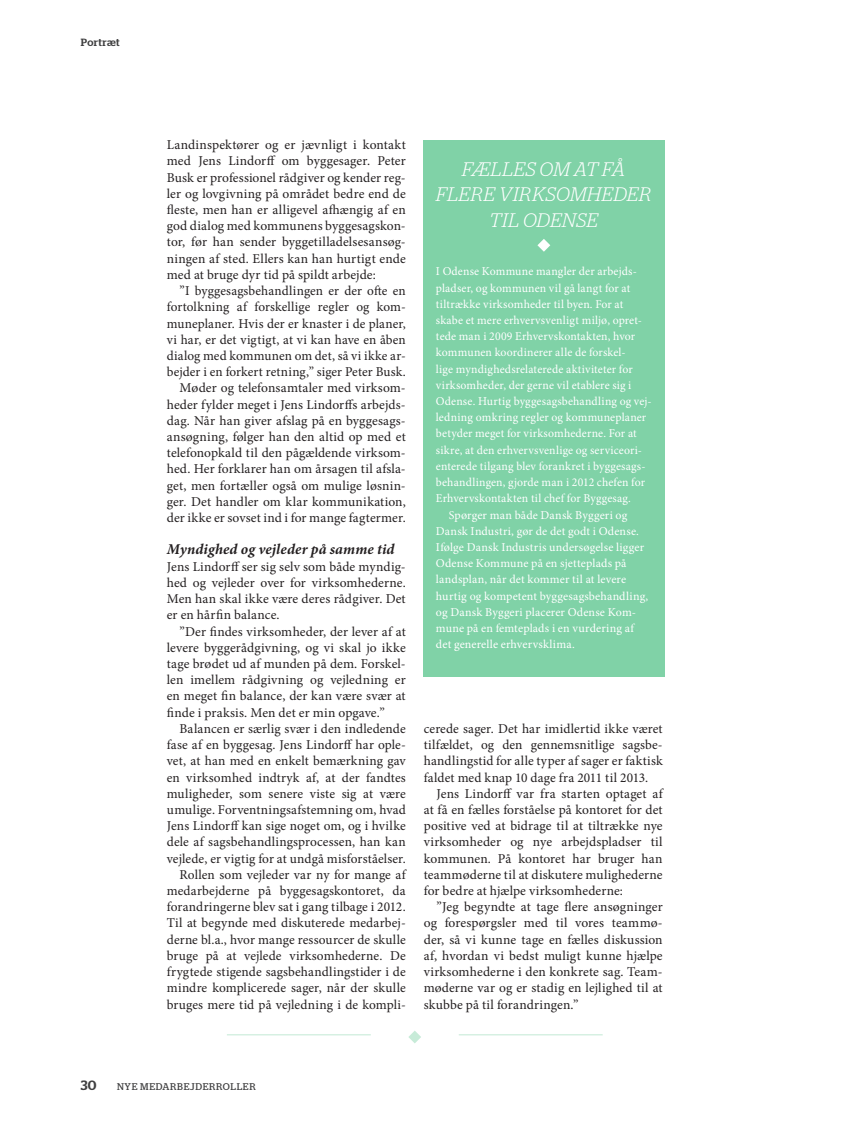
<style>
.page{position:relative;width:851px;height:1132px;background:#fff}
.page>*{position:absolute;margin:0;border:0;box-sizing:border-box;transform-origin:0 0}
.Velfærd_Overskrift_t{font:italic 300 19.5px/25.5px "Stag";letter-spacing:.025em;color:#fff;text-align:center}
.Mellemrubrik_ledelse{font:italic 700 15px "Minion Pro";letter-spacing:.01em;color:#231f20}
.Velfærd_Brødtekst_Fi{font:13.5px/16.2px "Minion Pro";letter-spacing:.005em;color:#231f20;text-align:justify}
.t1{font:500 13.5px "Stag";color:#3e3e3f}
.Velfærd_tekst_i__box{font:12px/16.2px "Minion Pro";letter-spacing:.01em;color:#fff}
.t2{font:500 10.5px "Stag";letter-spacing:.035em;color:#3e3e3f}
.t3{font:9.75px "Stag";letter-spacing:.07em;color:#3e3e3f}
</style>
<div class="page">
<div style="left:423px;top:140px;width:241px;height:536px;background:#80d2a7"></div>
<svg style="left:537px;top:239px;width:13px;height:13px"></svg>
<hr style="left:227px;top:1033px;width:144px;height:1px;background:#00a54f">
<hr style="left:458px;top:1033px;width:144px;height:1px;background:#00a54f">
<svg style="left:408px;top:1031px;width:13px;height:12px"></svg>
<p class="t2" style="left:81px;top:36px;width:40px">Portræt</p>
<p class="Velfærd_Brødtekst_Fi" style="left:167px;top:137px;width:240px">Landinspektører og er jævnligt i kontakt med Jens Lindorff om byggesager. Peter Busk er professionel rådgiver og kender reg&shy;ler og lovgivning på området bedre end de fleste, men han er alligevel afhængig af en god dialog med kommunens byggesagskon&shy;tor, før han sender byggetilladelsesansøg&shy;ningen af sted. Ellers kan han hurtigt ende med at bruge dyr tid på spildt arbejde:</p>
<p class="Velfærd_Brødtekst_Fi" style="left:167px;top:282px;width:240px;text-indent:13px">”I byggesagsbehandlingen er der ofte en fortolkning af forskellige regler og kom&shy;muneplaner. Hvis der er knaster i de planer, vi har, er det vigtigt, at vi kan have en åben dialog med kommunen om det, så vi ikke ar&shy;bejder i en forkert retning,” siger Peter Busk.</p>
<p class="Velfærd_Brødtekst_Fi" style="left:167px;top:380px;width:240px;text-indent:13px">Møder og telefonsamtaler med virksom&shy;heder fylder meget i Jens Lindorffs arbejds&shy;dag. Når han giver afslag på en byggesags&shy;ansøgning, følger han den altid op med et telefonopkald til den pågældende virksom&shy;hed. Her forklarer han om årsagen til afsla&shy;get, men fortæller også om mulige løsnin&shy;ger. Det handler om klar kommunikation, der ikke er sovset ind i for mange fagtermer.</p>
<p class="Mellemrubrik_ledelse" style="left:167px;top:538px;width:229px">Myndighed og vejleder på samme tid</p>
<p class="Velfærd_Brødtekst_Fi" style="left:167px;top:558px;width:240px">Jens Lindorff ser sig selv som både myndig&shy;hed og vejleder over for virksomhederne.<br>Men han skal ikke være deres rådgiver. Det er en hårfin balance.</p>
<p class="Velfærd_Brødtekst_Fi" style="left:167px;top:623px;width:240px;text-indent:13px">”Der findes virksomheder, der lever af at levere byggerådgivning, og vi skal jo ikke tage brødet ud af munden på dem. Forskel&shy;len imellem rådgivning og vejledning er en meget fin balance, der kan være svær at finde i praksis. Men det er min opgave.”</p>
<p class="Velfærd_Brødtekst_Fi" style="left:167px;top:720px;width:240px;text-indent:13px">Balancen er særlig svær i den indledende fase af en byggesag. Jens Lindorff har ople&shy;vet, at han med en enkelt bemærkning gav en virksomhed indtryk af, at der fandtes muligheder, som senere viste sig at være umulige. Forventningsafstemning om, hvad Jens Lindorff kan sige noget om, og i hvilke dele af sagsbehandlingsprocessen, han kan vejlede, er vigtig for at undgå misforståelser.</p>
<p class="Velfærd_Brødtekst_Fi" style="left:167px;top:866px;width:240px;text-indent:13px">Rollen som vejleder var ny for mange af medarbejderne på byggesagskontoret, da forandringerne blev sat i gang tilbage i 2012.<br>Til at begynde med diskuterede medarbej&shy;derne bl.a., hvor mange ressourcer de skulle bruge på at vejlede virksomhederne. De frygtede stigende sagsbehandlingstider i de mindre komplicerede sager, når der skulle bruges mere tid på vejledning i de kompli-</p>
<p class="Velfærd_Overskrift_t" style="left:436px;top:156px;width:217px">FÆLLES OM AT FÅ<br>FLERE VIRKSOMHEDER<br>TIL ODENSE</p>
<p class="Velfærd_tekst_i__box" style="left:436px;top:263px;width:217px">I Odense Kommune mangler der arbejds&shy;pladser, og kommunen vil gå langt for at tiltrække virksomheder til byen. For at skabe et mere erhvervsvenligt miljø, opret&shy;tede man i 2009 Erhvervskontakten, hvor kommunen koordinerer alle de forskel-<br>lige myndighedsrelaterede aktiviteter for virksomheder, der gerne vil etablere sig i Odense. Hurtig byggesagsbehandling og vej&shy;ledning omkring regler og kommuneplaner betyder meget for virksomhederne. For at sikre, at den erhvervsvenlige og serviceori&shy;enterede tilgang blev forankret i byggesags&shy;behandlingen, gjorde man i 2012 chefen for Erhvervskontakten til chef for Byggesag.</p>
<p class="Velfærd_tekst_i__box" style="left:436px;top:506px;width:214px;text-indent:13px">Spørger man både Dansk Byggeri og Dansk Industri, gør de det godt i Odense.<br>Ifølge Dansk Industris undersøgelse ligger Odense Kommune på en sjetteplads på landsplan, når det kommer til at levere hurtig og kompetent byggesagsbehandling, og Dansk Byggeri placerer Odense Kom&shy;mune på en femteplads i en vurdering af det generelle erhvervsklima.</p>
<p class="Velfærd_Brødtekst_Fi" style="left:423px;top:720px;width:240px">cerede sager. Det har imidlertid ikke været tilfældet, og den gennemsnitlige sagsbe&shy;handlingstid for alle typer af sager er faktisk faldet med knap 10 dage fra 2011 til 2013.</p>
<p class="Velfærd_Brødtekst_Fi" style="left:423px;top:785px;width:240px;text-indent:13px">Jens Lindorff var fra starten optaget af at få en fælles forståelse på kontoret for det positive ved at bidrage til at tiltrække nye virksomheder og nye arbejdspladser til kommunen. På kontoret har bruger han teammøderne til at diskutere mulighederne for bedre at hjælpe virksomhederne:</p>
<p class="Velfærd_Brødtekst_Fi" style="left:423px;top:898px;width:240px;text-indent:13px">”Jeg begyndte at tage flere ansøgninger og forespørgsler med til vores teammø&shy;der, så vi kunne tage en fælles diskussion af, hvordan vi bedst muligt kunne hjælpe virksomhederne i den konkrete sag. Team&shy;møderne var og er stadig en lejlighed til at skubbe på til forandringen.”</p>
<p class="t1" style="left:81px;top:1077px;width:17px">30</p>
<p class="t3" style="left:117px;top:1080px;width:140px">NYE MEDARBEJDERROLLER</p>
</div>
